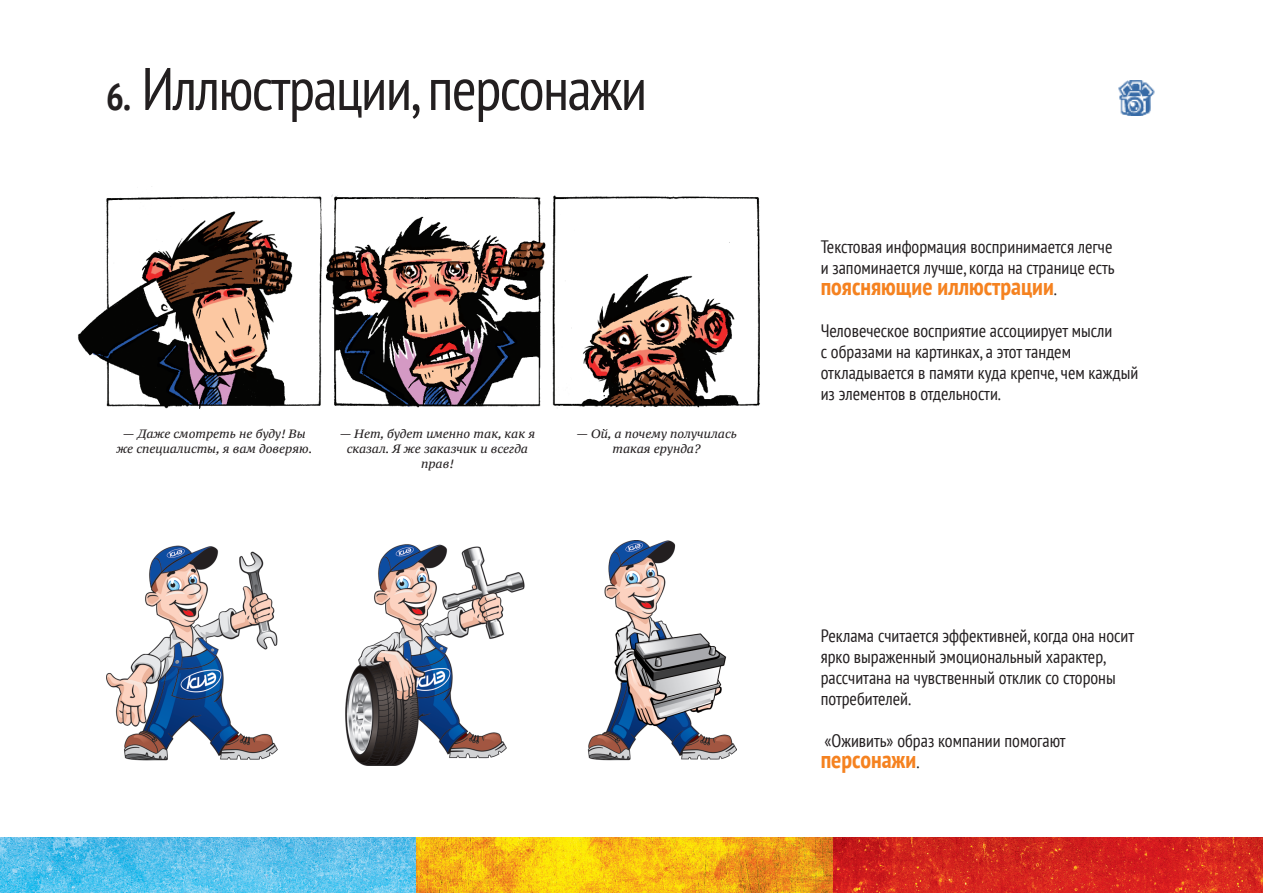
<style>
.page{position:relative;width:1263px;height:893px;background:#fff}
.page>*{position:absolute;margin:0;border:0;box-sizing:border-box;transform-origin:0 0}
.t1{font:condensed 60px "PT Sans";letter-spacing:-.025em;color:#231f20}
.t2{font:700 condensed 24px "PT Sans";color:#f58220}
.t3{font:condensed 18px/21px "PT Sans";color:#231f20}
.t4{font:italic 12px/15px "PT Serif Caption";color:#231f20;text-align:center}
.s1{font-weight:700;font-size:37.5px}
.s2{font-weight:400;font-size:18px;color:#231f20}
</style>
<div class="page">
<img style="left:0;top:838px;width:417px;height:55px">
<img style="left:417px;top:838px;width:416px;height:55px">
<svg style="left:833px;top:838px;width:430px;height:55px;background:#d4261e"></svg>
<img style="left:1118px;top:80px;width:37px;height:36px">
<img style="left:78px;top:186px;width:682px;height:223px">
<img style="left:106px;top:540px;width:630px;height:225px">
<p class="t1" style="left:106px;top:50px;width:542px"><span class="s1">6.</span> Иллюстрации, персонажи</p>
<p class="t4" style="left:116px;top:426px;width:198px">— Даже смотреть не буду! Вы же специалисты, я вам доверяю.</p>
<p class="t4" style="left:340px;top:426px;width:197px">— Нет, будет именно так, как я сказал. Я же заказчик и всегда прав!</p>
<p class="t4" style="left:576px;top:426px;width:162px">— Ой, а почему получилась такая ерунда?</p>
<p class="t3" style="left:821px;top:235px;width:295px">Текстовая информация воспринимается легче и запоминается лучше, когда на странице есть</p>
<p class="t2" style="left:821px;top:270px;width:238px">поясняющие иллюстрации<span class="s2">.</span></p>
<p class="t3" style="left:821px;top:319px;width:319px">Человеческое восприятие ассоциирует мысли<br>с образами на картинках, а этот тандем откладывается в памяти куда крепче, чем каждый из элементов в отдельности.</p>
<p class="t3" style="left:821px;top:625px;width:315px">Реклама считается эффективней, когда она носит ярко выраженный эмоциональный характер, рассчитана на чувственный отклик со стороны потребителей.</p>
<p class="t3" style="left:824px;top:730px;width:243px">«Оживить» образ компании помогают</p>
<p class="t2" style="left:821px;top:744px;width:100px">персонажи<span class="s2">.</span></p>
</div>
